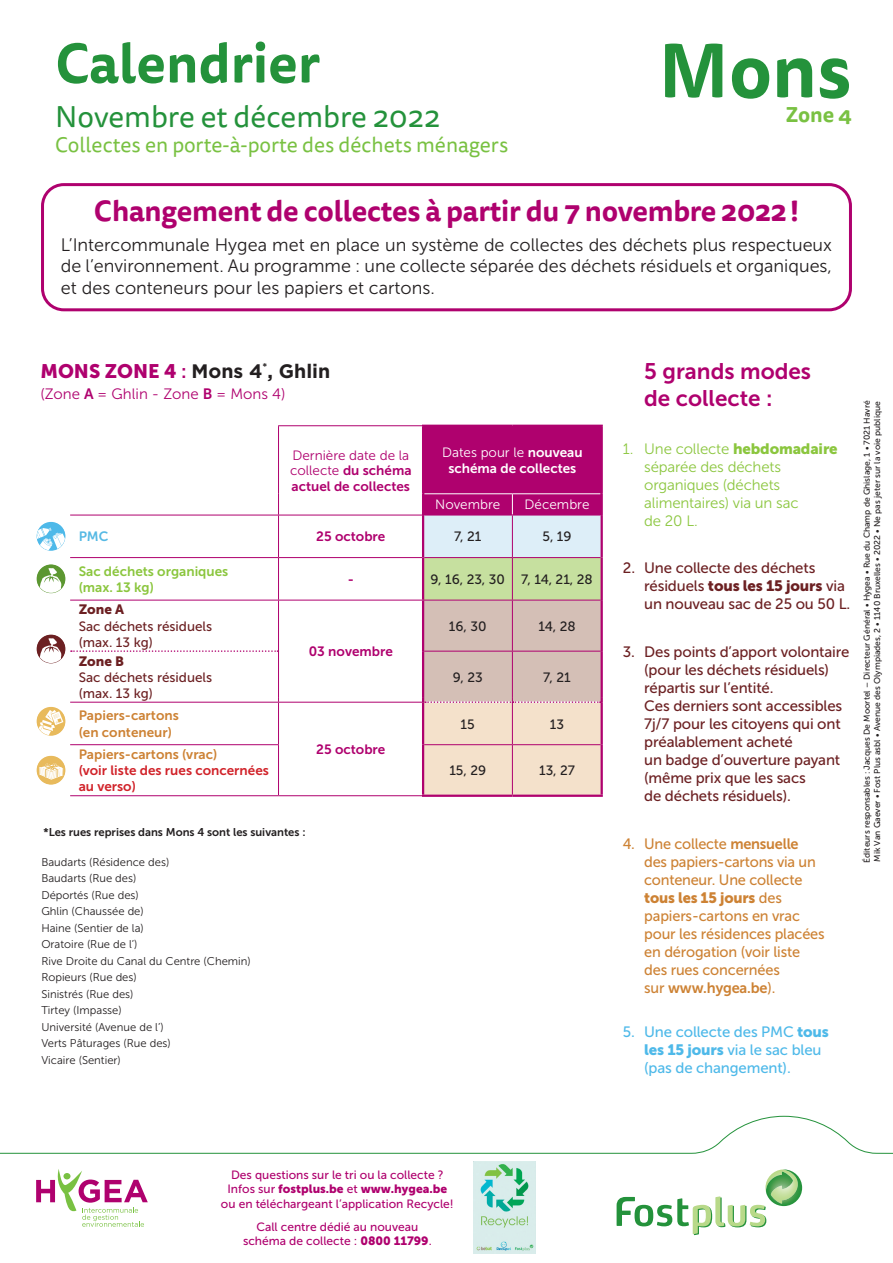
<style>
.page{position:relative;width:893px;height:1263px;background:#fff}
.page>*{position:absolute;margin:0;border:0;box-sizing:border-box;transform-origin:0 0}
.t1{font:700 75px "Tisa Sans OT";color:#24923b}
.t2{font:700 54px "Tisa Sans OT";color:#24923b}
.t3{font:30px "Tisa Sans OT";color:#24923b}
.t4{font:700 28.5px "Tisa Sans OT";letter-spacing:-.01em;color:#af016e}
.t5{font:22.5px/27px "Museo Sans 700";color:#af016e}
.t6{font:21px "Tisa Sans OT";color:#79c142}
.t7{font:700 21px "Tisa Sans OT";color:#79c142}
.t8{font:700 19.5px "Gotham";color:#231f20}
.t9{font:18px/21.6px "Museo Sans 300";color:#231f20;text-align:justify}
.t10{font:15px/18px "Museo Sans 500";letter-spacing:-.01em;color:#6c2022}
.t11{font:15px/18px "Museo Sans 500";letter-spacing:-.01em;color:#cd8234}
.t12{font:15px/18px "Museo Sans 300";letter-spacing:-.01em;color:#8bc63e}
.t13{font:15px/18px "Museo Sans 500";letter-spacing:-.01em;color:#4eb9e9}
.t14{font:15px "Museo Sans 300";color:#af016e}
.t15{font:13.5px/15.9px "Museo Sans 700";color:#af016e}
.t16{font:13.5px "Museo Sans 500";color:#231f20}
.t17{font:13.5px/16.2px "Museo Sans 500";color:#6c2022}
.t18{font:13.5px/16.2px "Museo Sans 700";color:#cd8234}
.t19{font:13.5px/15.9px "Museo Sans 700";color:#fff;text-align:center}
.t20{font:13.5px/16.2px "Museo Sans 700";color:#d1232a}
.t21{font:13.5px/16.2px "Museo Sans 700";color:#8bc63e}
.t22{font:13.5px "Museo Sans 300";color:#fff}
.t23{font:13.5px "Museo Sans 900";color:#6c2022}
.t24{font:13.5px "Museo Sans 700";color:#55b9e4}
.t25{font:12px/14.4px "Museo Sans 500";color:#af016e}
.t26{font:11.25px "Museo Sans 300";color:#231f20}
.t27{font:11.25px "Museo Sans 700";color:#231f20}
.t28{font:8.55px "Museo Sans 500";color:#231f20}
.s1{font-family:"Museo Sans 900";font-weight:400;color:#af016e}
.s2{font-family:"Museo Sans 700";font-weight:400;color:#af016e}
.s3{font-family:"Museo Sans 700"}
.s4{font-family:"Museo Sans 300"}
.s5{font-family:"Museo Sans 900"}
</style>
<div class="page">
<svg style="left:0;top:1115px;width:893px;height:139px"></svg>
<svg style="left:617px;top:1169px;width:185px;height:66px"></svg>
<svg style="left:36px;top:1169px;width:112px;height:58px"></svg>
<img style="left:474px;top:1162px;width:62px;height:91px">
<hr style="left:278px;top:515px;width:1px;height:42px;background:#af016e">
<hr style="left:278px;top:558px;width:1px;height:42px;background:#af016e">
<hr style="left:70px;top:515px;width:209px;height:1px;background:#af016e">
<hr style="left:279px;top:515px;width:143px;height:1px;background:#af016e">
<hr style="left:70px;top:557px;width:209px;height:1px;background:#af016e">
<hr style="left:279px;top:557px;width:143px;height:1px;background:#af016e">
<hr style="left:70px;top:600px;width:209px;height:1px;background:#af016e">
<hr style="left:70px;top:702px;width:209px;height:1px;background:#af016e">
<hr style="left:70px;top:744px;width:209px;height:1px;background:#af016e">
<hr style="left:70px;top:795px;width:209px;height:1px;background:#af016e">
<hr style="left:278px;top:425px;width:144px;height:1px;background:#af016e">
<hr style="left:278px;top:426px;width:1px;height:68px;background:#af016e">
<svg style="left:278px;top:494px;width:1px;height:21px"></svg>
<hr style="left:422px;top:425px;width:90px;height:2px;background:#af016e">
<hr style="left:512px;top:425px;width:91px;height:2px;background:#af016e">
<hr style="left:422px;top:795px;width:90px;height:2px;background:#af016e">
<hr style="left:512px;top:795px;width:91px;height:2px;background:#af016e">
<hr style="left:278px;top:702px;width:1px;height:42px;background:#af016e">
<hr style="left:278px;top:745px;width:1px;height:50px;background:#af016e">
<hr style="left:279px;top:795px;width:143px;height:1px;background:#af016e">
<hr style="left:279px;top:600px;width:144px;height:1px;background:#af016e">
<hr style="left:278px;top:600px;width:1px;height:51px;background:#af016e">
<hr style="left:278px;top:651px;width:1px;height:47px;background:#af016e">
<hr style="left:279px;top:702px;width:143px;height:1px;background:#af016e">
<svg style="left:422px;top:426px;width:181px;height:370px;background:#d19bac"></svg>
<svg style="left:71px;top:650px;width:207px;height:2px"></svg>
<svg style="left:36px;top:521px;width:30px;height:30px"></svg>
<div style="left:37px;top:522px;width:28px;height:29px;background:#4eb9e9;border-radius:50%"></div>
<svg style="left:37px;top:528px;width:28px;height:22px"></svg>
<svg style="left:36px;top:564px;width:30px;height:30px"></svg>
<svg style="left:37px;top:564px;width:28px;height:29px"></svg>
<svg style="left:36px;top:634px;width:30px;height:30px"></svg>
<svg style="left:37px;top:634px;width:28px;height:29px"></svg>
<svg style="left:36px;top:706px;width:30px;height:30px"></svg>
<svg style="left:37px;top:707px;width:28px;height:29px"></svg>
<svg style="left:36px;top:755px;width:30px;height:30px"></svg>
<div style="left:37px;top:756px;width:28px;height:29px;background:#e8ba5c;border-radius:50%"></div>
<svg style="left:39px;top:761px;width:25px;height:19px"></svg>
<div style="left:41px;top:183px;width:811px;height:128px;border:3px solid #af016e;border-radius:21px"></div>
<p class="t2" style="left:55px;top:29px;width:266px">Calendrier</p>
<p class="t3" style="left:55px;top:98px;width:387px">Novembre et décembre 2022</p>
<p class="t6" style="left:55px;top:132px;width:455px">Collectes en porte-à-porte des déchets ménagers</p>
<p class="t1" style="left:659px;top:23px;width:194px">Mons</p>
<p class="t7" style="left:786px;top:102px;width:67px">Zone 4</p>
<p class="t4" style="left:94px;top:192px;width:707px">Changement de collectes à partir du 7 novembre 2022!</p>
<p class="t9" style="left:61px;top:234px;width:773px">L’Intercommunale Hygea met en place un système de collectes des déchets plus respectueux de l’environnement. Au programme : une collecte séparée des déchets résiduels et organiques, et des conteneurs pour les papiers et cartons.</p>
<p class="t8" style="left:40px;top:358px;width:291px"><span class="s1">MONS ZONE 4</span> <span class="s2">:</span> Mons 4<sup>*</sup>, Ghlin</p>
<p class="t14" style="left:40px;top:385px;width:246px">(Zone <span class="s3">A</span> = Ghlin - Zone <span class="s3">B</span> = Mons 4)</p>
<p class="t15" style="left:290px;top:447px;width:123px"><span class="s4">Dernière date de la collecte</span> du schéma actuel de collectes</p>
<p class="t19" style="left:442px;top:444px;width:142px"><span class="s4">Dates pour le</span> nouveau schéma de collectes</p>
<p class="t22" style="left:435px;top:498px;width:67px">Novembre</p>
<p class="t22" style="left:525px;top:498px;width:66px">Décembre</p>
<p class="t24" style="left:79px;top:529px;width:31px">PMC</p>
<p class="t15" style="left:316px;top:529px;width:71px">25 octobre</p>
<p class="t16" style="left:454px;top:529px;width:29px">7, 21</p>
<p class="t16" style="left:542px;top:529px;width:31px">5, 19</p>
<p class="t21" style="left:79px;top:563px;width:151px">Sac déchets organiques (max. 13 kg)</p>
<p class="t15" style="left:348px;top:571px;width:8px">-</p>
<p class="t16" style="left:431px;top:572px;width:76px">9, 16, 23, 30</p>
<p class="t16" style="left:521px;top:572px;width:73px">7, 14, 21, 28</p>
<p class="t23" style="left:79px;top:602px;width:47px">Zone A</p>
<p class="t17" style="left:79px;top:618px;width:135px">Sac déchets résiduels (max. 13 kg)</p>
<p class="t16" style="left:449px;top:619px;width:39px">16, 30</p>
<p class="t16" style="left:538px;top:619px;width:39px">14, 28</p>
<p class="t15" style="left:309px;top:644px;width:86px">03 novembre</p>
<p class="t23" style="left:79px;top:653px;width:47px">Zone B</p>
<p class="t17" style="left:79px;top:669px;width:135px">Sac déchets résiduels (max. 13 kg)</p>
<p class="t16" style="left:453px;top:670px;width:31px">9, 23</p>
<p class="t16" style="left:543px;top:670px;width:29px">7, 21</p>
<p class="t18" style="left:79px;top:708px;width:102px">Papiers-cartons (en conteneur)</p>
<p class="t15" style="left:316px;top:741px;width:71px">25 octobre</p>
<p class="t16" style="left:461px;top:716px;width:16px">15</p>
<p class="t16" style="left:550px;top:716px;width:16px">13</p>
<p class="t18" style="left:79px;top:746px;width:140px">Papiers-cartons (vrac)</p>
<p class="t20" style="left:79px;top:762px;width:192px">(voir liste des rues concernées au verso)</p>
<p class="t16" style="left:449px;top:763px;width:38px">15, 29</p>
<p class="t16" style="left:539px;top:763px;width:37px">13, 27</p>
<p class="t27" style="left:43px;top:826px;width:264px">*Les rues reprises dans Mons 4 sont les suivantes :</p>
<p class="t26" style="left:41px;top:856px;width:129px">Baudarts (Résidence des)</p>
<p class="t26" style="left:41px;top:872px;width:97px">Baudarts (Rue des)</p>
<p class="t26" style="left:41px;top:889px;width:99px">Déportés (Rue des)</p>
<p class="t26" style="left:41px;top:905px;width:104px">Ghlin (Chaussée de)</p>
<p class="t26" style="left:41px;top:922px;width:104px">Haine (Sentier de la)</p>
<p class="t26" style="left:41px;top:938px;width:98px">Oratoire (Rue de l’)</p>
<p class="t26" style="left:41px;top:955px;width:211px">Rive Droite du Canal du Centre (Chemin)</p>
<p class="t26" style="left:41px;top:971px;width:97px">Ropieurs (Rue des)</p>
<p class="t26" style="left:41px;top:988px;width:94px">Sinistrés (Rue des)</p>
<p class="t26" style="left:41px;top:1004px;width:82px">Tirtey (Impasse)</p>
<p class="t26" style="left:41px;top:1021px;width:124px">Université (Avenue de l’)</p>
<p class="t26" style="left:41px;top:1037px;width:131px">Verts Pâturages (Rue des)</p>
<p class="t26" style="left:41px;top:1054px;width:81px">Vicaire (Sentier)</p>
<p class="t5" style="left:644px;top:358px;width:168px">5 grands modes de collecte :</p>
<p class="t12" style="left:644px;top:440px;width:195px;text-indent:-21px">1. Une collecte <span class="s5">hebdomadaire </span>séparée des déchets organiques (déchets alimentaires) via un sac<br>de 20 L.</p>
<p class="t10" style="left:644px;top:559px;width:208px;text-indent:-21px">2. Une collecte des déchets résiduels <span class="s5">tous les 15 jours</span> via un nouveau sac de 25 ou 50 L.</p>
<p class="t10" style="left:644px;top:643px;width:207px;text-indent:-21px">3. Des points d’apport volontaire (pour les déchets résiduels) répartis sur l’entité.<br>Ces derniers sont accessibles<br>7j/7 pour les citoyens qui ont préalablement acheté<br>un badge d’ouverture payant (même prix que les sacs<br>de déchets résiduels).</p>
<p class="t11" style="left:644px;top:835px;width:182px;text-indent:-21px">4. Une collecte <span class="s3">mensuelle </span>des papiers‑cartons via un conteneur. Une collecte <span class="s5">tous les 15 jours</span> des papiers-cartons en vrac pour les résidences placées en dérogation (voir liste des rues concernées<br>sur <span class="s3">www.hygea.be</span>).</p>
<p class="t13" style="left:644px;top:1022px;width:186px;text-indent:-21px">5. Une collecte des PMC <span class="s5">tous les 15 jours</span> via le sac bleu (pas de changement).</p>
<p class="t28" style="left:862px;top:863px;width:464px;rotate:-90deg">Éditeurs responsables : Jacques De Moortel – Directeur Général • Hygea • Rue du Champ de Ghislage, 1 • 7021 Havré</p>
<p class="t28" style="left:873px;top:862px;width:462px;rotate:-90deg">Mik Van Gaever • Fost Plus asbl • Avenue des Olympiades, 2 • 1140 Bruxelles • 2022 • Ne pas jeter sur la voie publique</p>
<p class="t25" style="left:227px;top:1168px;width:221px">Des questions sur le tri ou la collecte ?<br>Infos sur <span class="s5">fostplus.be</span> et <span class="s5">www.hygea.be</span></p>
<p class="t25" style="left:221px;top:1196px;width:234px">ou en téléchargeant l’application Recycle!</p>
<p class="t25" style="left:256px;top:1219px;width:163px">Call centre dédié au nouveau</p>
<p class="t25" style="left:243px;top:1234px;width:190px">schéma de collecte : <span class="s5">0800 11799</span>.</p>
</div>
